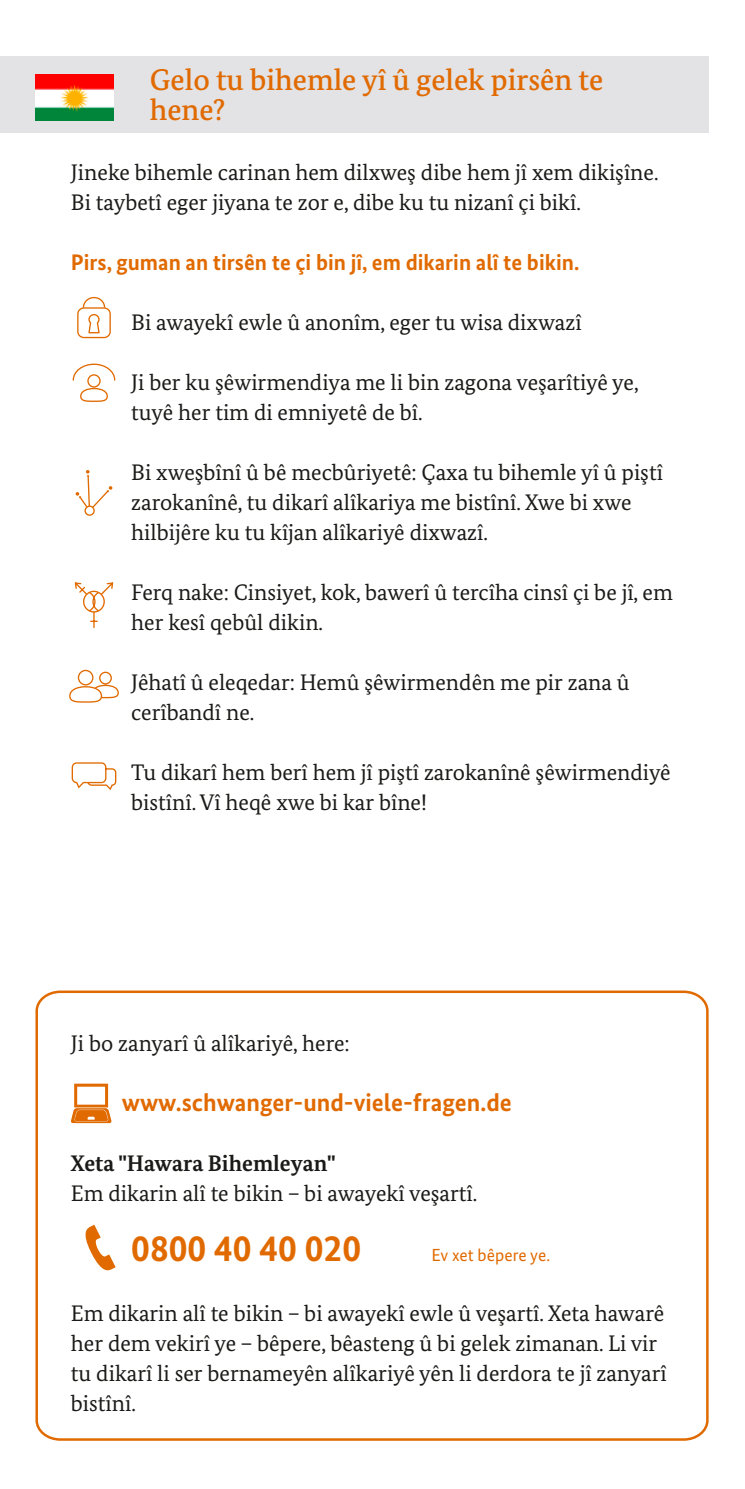
<style>
.page{position:relative;width:745px;height:1489px;background:#fff}
.page>*{position:absolute;margin:0;border:0;box-sizing:border-box;transform-origin:0 0}
.Fließtext_10pt{font:700 37.5px "Bundes Sans";color:#e16a00}
._01-Head{font:500 30px/30px "Bundes Serif";color:#e16a00}
.Fließtext_10pt-2{font:700 25px "Bundes Sans";color:#e16a00}
._03-Copy{font:22.5px/30px "Bundes Serif";color:#1a1a18}
.Fließtext_10pt-3{font:22.5px/30px "Bundes Serif";color:#1a1a18}
._01-Head-2{font:700 22.5px "Bundes Sans";color:#e16a00}
.Fließtext_10pt-4{font:17.5px "Bundes Sans";color:#e16a00}
.s1{font-weight:700}
</style>
<div class="page">
<svg style="left:35px;top:990px;width:674px;height:451px"></svg>
<div style="left:0;top:57px;width:708px;height:76px;background:#e3e2e4"></div>
<img style="left:35px;top:74px;width:78px;height:46px">
<svg style="left:71px;top:1083px;width:41px;height:40px"></svg>
<svg style="left:80px;top:1224px;width:36px;height:50px"></svg>
<div style="left:77px;top:307px;width:34px;height:31px;border:1px solid #e16a00;border-radius:6px"></div>
<svg style="left:82px;top:296px;width:24px;height:38px"></svg>
<svg style="left:72px;top:363px;width:44px;height:39px"></svg>
<div style="left:84px;top:505px;width:11px;height:11px;border:1px solid #e16a00;border-radius:50%"></div>
<svg style="left:76px;top:470px;width:36px;height:39px"></svg>
<svg style="left:74px;top:582px;width:40px;height:46px"></svg>
<svg style="left:69px;top:669px;width:50px;height:34px"></svg>
<svg style="left:71px;top:762px;width:46px;height:28px"></svg>
<p class="_01-Head" style="left:150px;top:64px;width:454px">Gelo tu bihemle yî û gelek pirsên te hene?</p>
<p class="_03-Copy" style="left:71px;top:157px;width:588px">Jineke bihemle carinan hem dilxweş dibe hem jî xem dikişîne.<br>Bi taybetî eger jiyana te zor e, dibe ku tu nizanî çi bikî.</p>
<p class="_01-Head-2" style="left:71px;top:249px;width:509px">Pirs, guman an tirsên te çi bin jî, em dikarin alî te bikin.</p>
<p class="_03-Copy" style="left:131px;top:307px;width:451px">Bi awayekî ewle û anonîm, eger tu wisa dixwazî</p>
<p class="_03-Copy" style="left:131px;top:367px;width:508px">Ji ber ku şêwirmendiya me li bin zagona veşarîtiyê ye, tuyê her tim di emniyetê de bî.</p>
<p class="_03-Copy" style="left:131px;top:457px;width:533px">Bi xweşbînî û bê mecbûriyetê: Çaxa tu bihemle yî û piştî zarokanînê, tu dikarî alîkariya me bistînî. Xwe bi xwe hilbijêre ku tu kîjan alîkariyê dixwazî.</p>
<p class="_03-Copy" style="left:131px;top:577px;width:543px">Ferq nake: Cinsiyet, kok, bawerî û tercîha cinsî çi be jî, em her kesî qebûl dikin.</p>
<p class="_03-Copy" style="left:131px;top:667px;width:499px">Jêhatî û eleqedar: Hemû şêwirmendên me pir zana û cerîbandî ne.</p>
<p class="_03-Copy" style="left:131px;top:757px;width:540px">Tu dikarî hem berî hem jî piştî zarokanînê şêwirmendiyê bistînî. Vî heqê xwe bi kar bîne!</p>
<p class="Fließtext_10pt-3" style="left:71px;top:1027px;width:280px">Ji bo zanyarî û alîkariyê, here:</p>
<p class="Fließtext_10pt-2" style="left:122px;top:1086px;width:391px">www.schwanger-und-viele-fragen.de</p>
<p class="Fließtext_10pt-3" style="left:71px;top:1147px;width:407px"><span class="s1">Xeta "Hawara Bihemleyan"<br></span>Em dikarin alî te bikin – bi awayekî veşartî.</p>
<p class="Fließtext_10pt" style="left:131px;top:1224px;width:231px">0800 40 40 020</p>
<p class="Fließtext_10pt-4" style="left:431px;top:1243px;width:120px">Ev xet bêpere ye.</p>
<p class="_03-Copy" style="left:71px;top:1297px;width:597px">Em dikarin alî te bikin – bi awayekî ewle û veşartî. Xeta hawarê her dem vekirî ye – bêpere, bêasteng û bi gelek zimanan. Li vir tu dikarî li ser bernameyên alîkariyê yên li derdora te jî zanyarî bistînî.</p>
</div>
